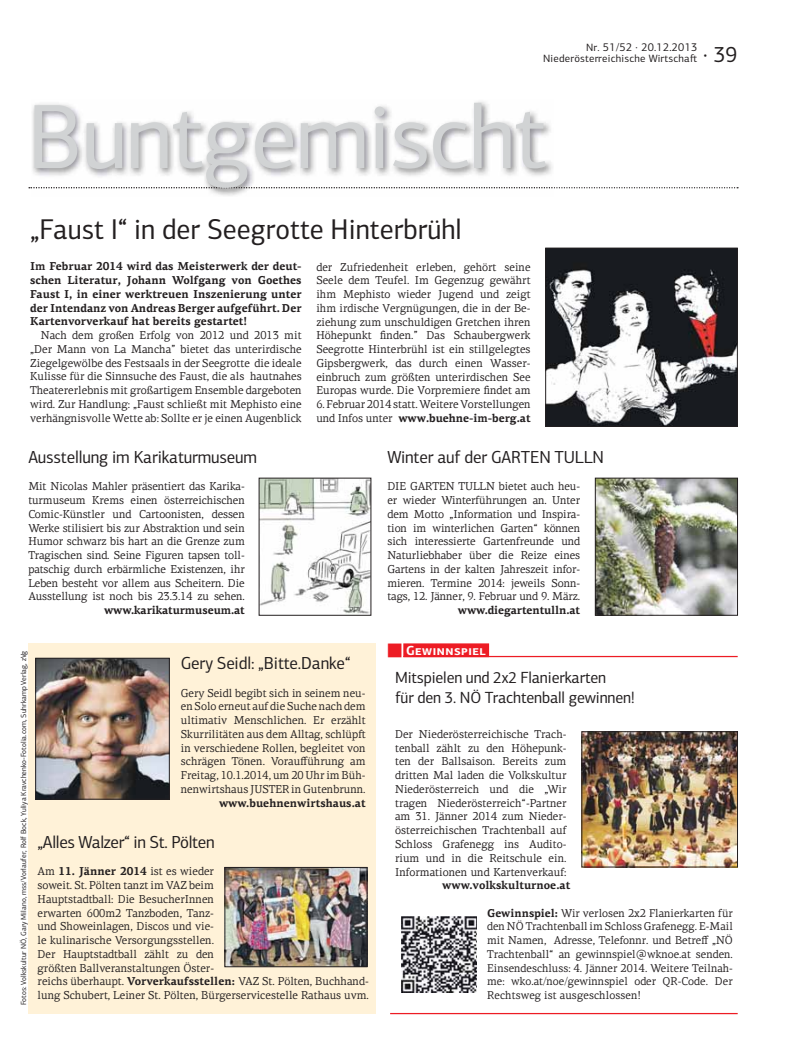
<style>
.page{position:relative;width:798px;height:1063px;background:#fff}
.page>*{position:absolute;margin:0;border:0;box-sizing:border-box;transform-origin:0 0}
.t1{font:91.88px "PF Centro Sans Pro";color:#d1d3d4}
.t2{font:28.75px "PF Centro Sans Pro";color:#231f20;scale:.96 1}
.t3{font:22.5px "PF Centro Sans Pro";color:#231f20;scale:.96 1}
.t4{font:17.5px "PF Centro Sans Pro";letter-spacing:-.01em;color:#231f20;scale:.96 1}
.t5{font:16.25px/20px "PF Centro Sans Pro";letter-spacing:-.01em;color:#231f20;scale:.96 1}
.t6{font:700 13.12px "PF Centro Sans Pro";letter-spacing:.04em;color:#fff}
.t7{font:11.5px/13.8px "PF Centro Serif Pro";color:#231f20;text-align:justify;scale:.96 1}
.t8{font:700 11.5px/13.8px "PF Centro Serif Pro";color:#231f20;text-align:justify;scale:.96 1}
.t9{font:11.5px "PF Centro Sans Pro";letter-spacing:.02em;color:#231f20;scale:.96 1}
.t10{font:11.38px/13.8px "PF Centro Serif Pro";letter-spacing:.01em;color:#231f20;text-align:justify;scale:.96 1}
.t11{font:10.62px "PF Centro Sans Pro";letter-spacing:.02em;color:#231f20}
.t12{font:7.5px "PF Centro Sans Pro";color:#231f20}
.s1{font-size:10.62px}
.s2{font-weight:700}
</style>
<div class="page">
<svg style="left:29px;top:187px;width:708px;height:1px"></svg>
<img style="left:31px;top:101px;width:522px;height:95px">
<img style="left:476px;top:187px;width:76px;height:1px">
<img style="left:597px;top:480px;width:138px;height:133px">
<div style="left:595px;top:478px;width:142px;height:137px;border:1px solid #231f20"></div>
<img style="left:547px;top:250px;width:188px;height:175px">
<div style="left:545px;top:248px;width:192px;height:179px;border:1px solid #231f20"></div>
<hr style="left:390px;top:1013px;width:347px;height:1px;background:#ed1c24">
<img style="left:261px;top:480px;width:108px;height:133px">
<div style="left:403px;top:643px;width:86px;height:14px;background:#ed1c24"></div>
<hr style="left:403px;top:656px;width:334px;height:1px;background:#ed1c24">
<div style="left:28px;top:643px;width:348px;height:370px;background:#fff2d8"></div>
<img style="left:401px;top:917px;width:75px;height:75px">
<img style="left:583px;top:734px;width:152px;height:131px">
<div style="left:581px;top:732px;width:156px;height:135px;border:1px solid #231f20"></div>
<img style="left:226px;top:869px;width:139px;height:96px">
<div style="left:224px;top:867px;width:143px;height:100px;border:1px solid #231f20"></div>
<img style="left:37px;top:660px;width:130px;height:137px">
<div style="left:35px;top:658px;width:134px;height:141px;border:1px solid #231f20"></div>
<p class="t9" style="left:585px;top:43px;width:117px"><span class="s1">Nr.</span> 51/52 · 20.12.2013</p>
<p class="t11" style="left:543px;top:55px;width:155px">Niederösterreichische Wirtscha-</p>
<h3 class="t3" style="left:703px;top:46px;width:37px">· 39</h3>
<h1 class="t1" style="left:27px;top:103px;width:521px">Buntgemischt</h1>
<h2 class="t2" style="left:30px;top:218px;width:451px">„Faust I“ in der Seegrotte Hinterbrühl</h2>
<p class="t8" style="left:30px;top:261px;width:284px">Im Februar 2014 wird das Meisterwerk der deut&shy;schen Literatur, Johann Wolfgang von Goethes Faust I, in einer werktreuen Inszenierung unter der Intendanz von Andreas Berger aufgeführt. Der Kartenvorverkauf hat bereits gestartet!</p>
<p class="t7" style="left:30px;top:330px;width:284px;text-indent:11px">Nach dem großen Erfolg von 2012 und 2013 mit „Der Mann von La Mancha” bietet das unterirdische Ziegelgewölbe des Festsaals in der Seegrotte die ideale Kulisse für die Sinnsuche des Faust, die als hautnahes Theatererlebnis mit großartigem Ensemble dargeboten wird. Zur Handlung: „Faust schließt mit Mephisto eine verhängnisvolle Wette ab: Sollte er je einen Augenblick</p>
<p class="t7" style="left:316px;top:261px;width:225px">der Zufriedenheit erleben, gehört seine Seele dem Teufel. Im Gegenzug gewährt ihm Mephisto wieder Jugend und zeigt ihm irdische Vergnügungen, die in der Be&shy;ziehung zum unschuldigen Gretchen ihren Höhepunkt finden.” Das Schaubergwerk Seegrotte Hinterbrühl ist ein stillgelegtes Gipsbergwerk, das durch einen Wasser&shy;einbruch zum größten unterirdischen See Europas wurde. Die Vorpremiere findet am</p>
<p class="t7" style="left:316px;top:398px;width:225px">6. Februar 2014 statt. Weitere Vorstellungen und Infos unter <span class="s2">www.buehne-im-berg.at</span></p>
<h3 class="t4" style="left:28px;top:450px;width:240px">Ausstellung im Karikaturmuseum</h3>
<p class="t7" style="left:28px;top:481px;width:227px">Mit Nicolas Mahler präsentiert das Karika&shy;turmuseum Krems einen österreichischen Comic-Künstler und Cartoonisten, dessen Werke stilisiert bis zur Abstraktion und sein Humor schwarz bis hart an die Grenze zum Tragischen sind. Seine Figuren tapsen toll&shy;patschig durch erbärmliche Existenzen, ihr Leben besteht vor allem aus Scheitern. Die Ausstellung ist noch bis 23.3.14 zu sehen.</p>
<p class="t8" style="left:104px;top:605px;width:148px">www.karikaturmuseum.at</p>
<p class="t12" style="left:21px;top:1005px;width:356px;rotate:-90deg">Fotos: Volkskultur NÖ, Gary Milano, mss/Vorlaufer, Rolf Bock, Yuliya Kravchenko-Fotolia.com, Suhrkamp Verlag, zVg</p>
<h3 class="t4" style="left:181px;top:657px;width:178px">Gery Seidl: „Bitte.Danke“</h3>
<p class="t7" style="left:181px;top:687px;width:194px">Gery Seidl begibt sich in seinem neu&shy;en Solo erneut auf die Suche nach dem ultimativ Menschlichen. Er erzählt Skurrilitäten aus dem Alltag, schlüp&shy;in verschiedene Rollen, begleitet von schrägen Tönen. Voraufführung am Freitag, 10.1.2014, um 20 Uhr im Büh&shy;nenwirtshaus JUSTER in Gutenbrunn.</p>
<p class="t8" style="left:219px;top:797px;width:154px">www.buehnenwirtshaus.at</p>
<h3 class="t4" style="left:38px;top:835px;width:186px">„Alles Walzer“ in St. Pölten</h3>
<p class="t7" style="left:38px;top:866px;width:346px;text-align:left">Am <span class="s2">11. Jänner 2014</span> ist es wieder<br>soweit. St. Pölten tanzt im VAZ beim<br>Hauptstadtball: Die BesucherInnen<br>erwarten 600m2 Tanzboden, Tanz-<br>und Showeinlagen, Discos und vie-<br>le kulinarische Versorgungsstellen.<br>Der Hauptstadtball zählt zu den<br>größten Ballveranstaltungen Öster-<br>reichs überhaupt. <span class="s2">Vorverkaufsstellen:</span> VAZ St. Pölten, Buchhand&shy;lung Schubert, Leiner St. Pölten, Bürgerservicestelle Rathaus uvm.</p>
<h3 class="t4" style="left:387px;top:450px;width:227px">Winter auf der GARTEN TULLN</h3>
<p class="t7" style="left:387px;top:481px;width:202px">DIE GARTEN TULLN bietet auch heu&shy;er wieder Winterführungen an. Unter dem Motto „Information und Inspira&shy;tion im winterlichen Garten“ können sich interessierte Gartenfreunde und Naturliebhaber über die Reize eines Gartens in der kalten Jahreszeit infor&shy;mieren. Termine 2014: jeweils Sonn&shy;tags, 12. Jänner, 9. Februar und 9. März.</p>
<p class="t8" style="left:457px;top:605px;width:129px">www.diegartentulln.at</p>
<p class="t6" style="left:406px;top:646px;width:81px">Gewinnspiel</p>
<h3 class="t5" style="left:395px;top:669px;width:251px">Mitspielen und 2x2 Flanierkarten<br>für den 3. NÖ Trachtenball gewinnen!</h3>
<p class="t7" style="left:395px;top:728px;width:180px">Der Niederösterreichische Trach&shy;tenball zählt zu den Höhepunk&shy;ten der Ballsaison. Bereits zum dritten Mal laden die Volkskultur Niederösterreich und die „Wir tragen Niederösterreich“-Partner am 31. Jänner 2014 zum Nieder&shy;österreichischen Trachtenball auf Schloss Grafenegg ins Audito&shy;rium und in die Reitschule ein.<br>Informationen und Kartenverkauf:</p>
<p class="t8" style="left:442px;top:880px;width:135px">www.volkskulturnoe.at</p>
<p class="t10" style="left:487px;top:907px;width:257px"><span class="s2">Gewinnspiel:</span> Wir verlosen 2x2 Flanierkarten für den NÖ Trachtenball im Schloss Grafenegg. E-Mail mit Namen, Adresse, Telefonnr. und Betreff „NÖ Trachtenball“ an gewinnspiel@wknoe.at senden.<br>Einsendeschluss: 4. Jänner 2014. Weitere Teilnah&shy;me: wko.at/noe/gewinnspiel oder QR-Code. Der Rechtsweg ist ausgeschlossen!</p>
</div>
